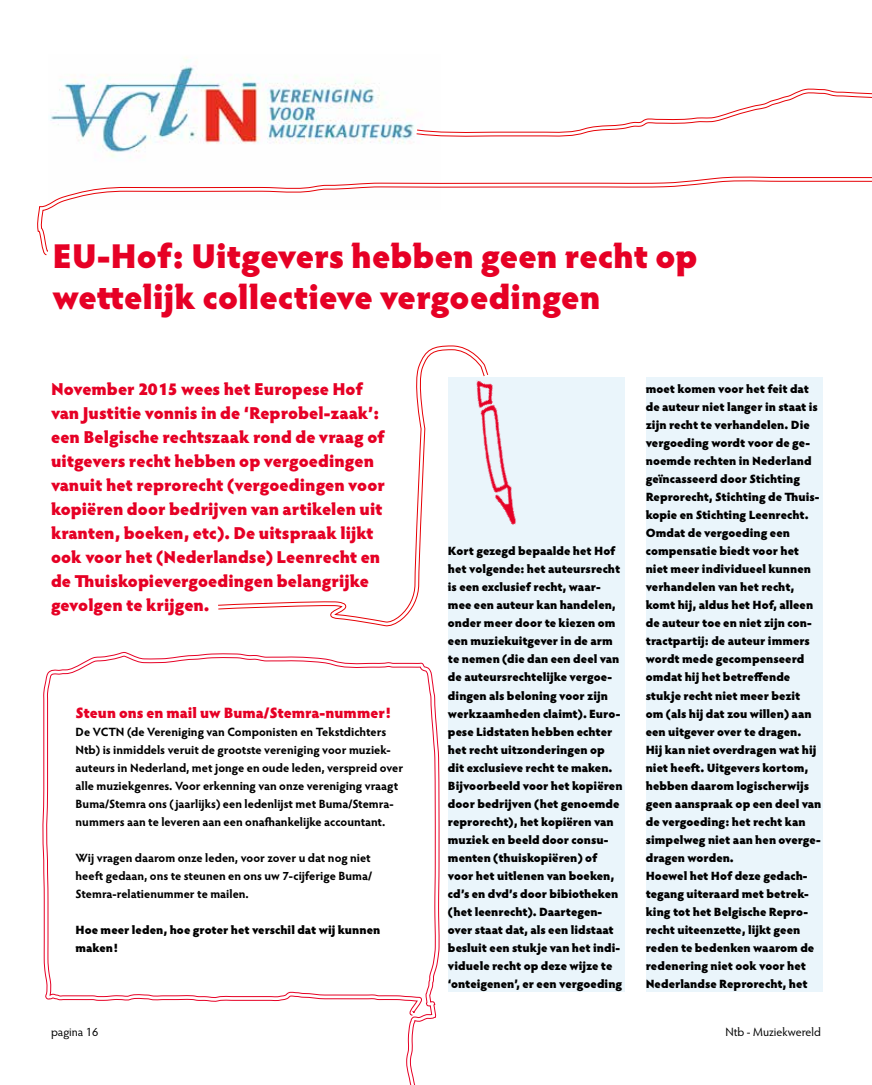
<style>
.page{position:relative;width:872px;height:1085px;background:#fff}
.page>*{position:absolute;margin:0;border:0;box-sizing:border-box;transform-origin:0 0}
.t1{font:900 34.5px/41.4px "Hypatia Sans Pro";color:#e60025}
.t2{font:900 17.25px/24px "Hypatia Sans Pro";color:#e60025}
.t3{font:900 15px "Hypatia Sans Pro";color:#e60025}
.t4{font:900 12px/18px "Hypatia Sans Pro";color:#000}
.t5{font:700 12px/18px "Hypatia Sans Pro";color:#000}
.t6{font:12px "Hypatia Sans Pro";color:#000}
</style>
<div class="page">
<div style="left:448px;top:377px;width:176px;height:614px;background:#eaf5fb"></div>
<div style="left:645px;top:377px;width:177px;height:614px;background:#eaf5fb"></div>
<img style="left:63px;top:57px;width:306px;height:31px">
<img style="left:489px;top:383px;width:27px;height:142px">
<svg style="left:42px;top:652px;width:206px;height:346px"></svg>
<svg style="left:46px;top:655px;width:394px;height:429px"></svg>
<svg style="left:59px;top:88px;width:788px;height:4px"></svg>
<svg style="left:37px;top:92px;width:835px;height:163px"></svg>
<svg style="left:218px;top:349px;width:267px;height:278px"></svg>
<h1 class="t1" style="left:52px;top:233px;width:646px">EU-Hof: Uitgevers hebben geen recht op wettelijk collectieve vergoedingen</h1>
<p class="t2" style="left:51px;top:376px;width:335px">November 2015 wees het Europese Hof van Justitie vonnis in de ‘Reprobel-zaak’: een Belgische rechtszaak rond de vraag of uitgevers recht hebben op vergoedingen vanuit het reprorecht (vergoedingen voor kopiëren door bedrijven van artikelen uit kranten, boeken, etc). De uitspraak lijkt ook voor het (Nederlandse) Leenrecht en de Thuiskopievergoedingen belangrijke gevolgen te krijgen.</p>
<p class="t3" style="left:76px;top:701px;width:317px">Steun ons en mail uw Buma/Stemra-nummer!</p>
<p class="t5" style="left:76px;top:721px;width:329px">De VCTN (de Vereniging van Componisten en Tekstdichters Ntb) is inmiddels veruit de grootste vereniging voor muziek&shy;auteurs in Nederland, met jonge en oude leden, verspreid over alle muziekgenres. Voor erkenning van onze vereniging vraagt Buma/Stemra ons ( jaarlijks) een ledenlijst met Buma/Stemra&shy;nummers aan te leveren aan een onafhankelijke accountant.</p>
<p class="t5" style="left:76px;top:847px;width:298px;text-align:justify">Wij vragen daarom onze leden, voor zover u dat nog niet heeft gedaan, ons te steunen en ons uw 7-cijferige Buma/ Stemra-relatienummer te mailen.</p>
<p class="t4" style="left:76px;top:919px;width:306px">Hoe meer leden, hoe groter het verschil dat wij kunnen maken!</p>
<p class="t4" style="left:448px;top:541px;width:176px">Kort gezegd bepaalde het Hof het volgende: het auteursrecht is een exclusief recht, waar&shy;mee een auteur kan handelen, onder meer door te kiezen om een muziekuitgever in de arm te nemen (die dan een deel van de auteursrechtelijke vergoe&shy;dingen als beloning voor zijn werkzaamheden claimt). Euro&shy;pese Lidstaten hebben echter het recht uitzonderingen op dit exclusieve recht te maken.<br>Bijvoorbeeld voor het kopiëren door bedrijven (het genoemde reprorecht), het kopiëren van muziek en beeld door consu&shy;menten (thuiskopiëren) of voor het uitlenen van boeken, cd’s en dvd’s door bibiotheken (het leenrecht). Daartegen&shy;over staat dat, als een lidstaat besluit een stukje van het indi&shy;viduele recht op deze wijze te ‘onteigenen’, er een vergoeding</p>
<p class="t4" style="left:645px;top:379px;width:177px">moet komen voor het feit dat de auteur niet langer in staat is zijn recht te verhandelen. Die vergoeding wordt voor de ge&shy;noemde rechten in Nederland geïncasseerd door Stichting<br>Reprorecht, Stichting de Thuis&shy;kopie en Stichting Leenrecht.<br>Omdat de vergoeding een compensatie biedt voor het niet meer individueel kunnen verhandelen van het recht, komt hij, aldus het Hof, alleen de auteur toe en niet zijn con&shy;tractpartij: de auteur immers wordt mede gecompenseerd omdat hij het betreffende stukje recht niet meer bezit<br>om (als hij dat zou willen) aan een uitgever over te dragen.<br>Hij kan niet overdragen wat hij niet heeft. Uitgevers kortom, hebben daarom logischerwijs geen aanspraak op een deel van de vergoeding: het recht kan simpelweg niet aan hen overge&shy;dragen worden.<br>Hoewel het Hof deze gedach&shy;tegang uiteraard met betrek&shy;king tot het Belgische Repro&shy;recht uiteenzette, lijkt geen reden te bedenken waarom de redenering niet ook voor het<br>Nederlandse Reprorecht, het</p>
<p class="t6" style="left:51px;top:1024px;width:49px">pagina 16</p>
<p class="t6" style="left:725px;top:1024px;width:97px">Ntb - Muziekwereld</p>
</div>
